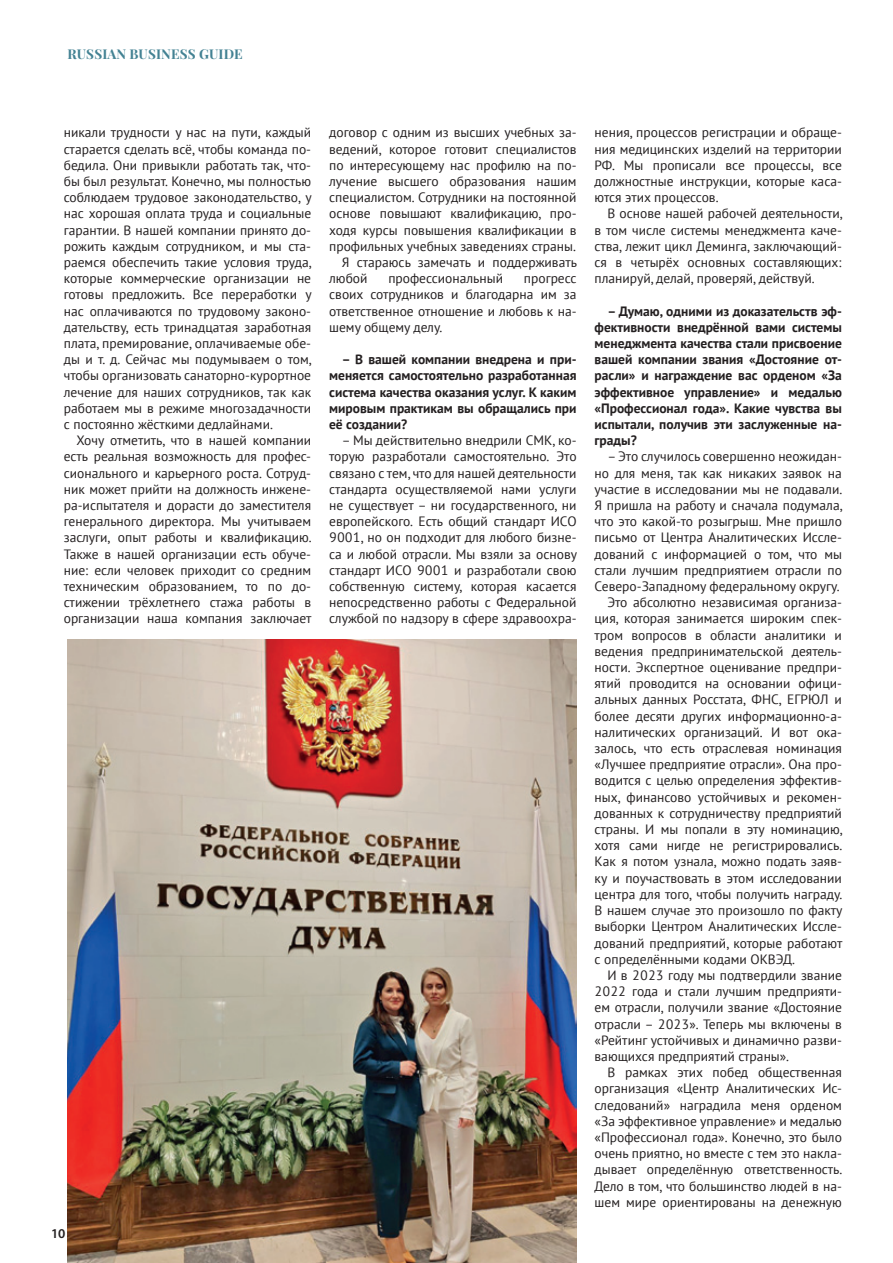
<style>
.page{position:relative;width:893px;height:1263px;background:#fff}
.page>*{position:absolute;margin:0;border:0;box-sizing:border-box;transform-origin:0 0}
.t1{font:13.5px/16.2px "PT Sans";color:#231f20;text-align:justify}
.t2{font:700 13.5px/16.2px "PT Sans";color:#231f20;text-align:justify}
.t3{font:700 13.5px "Playfair Display";letter-spacing:.01em;color:#438293}
.t4{font:600 13.5px "Myriad Pro";color:#231f20}
</style>
<div class="page">
<img style="left:68px;top:640px;width:508px;height:623px">
<p class="t3" style="left:67px;top:45px;width:177px">RUSSIAN BUSINESS GUIDE</p>
<p class="t1" style="left:64px;top:124px;width:249px">никали трудности у нас на пути, каждый старается сделать всё, чтобы команда по&shy;бедила. Они привыкли работать так, что&shy;бы был результат. Конечно, мы полностью соблюдаем трудовое законодательство, у нас хорошая оплата труда и социальные гарантии. В нашей компании принято до&shy;рожить каждым сотрудником, и мы ста&shy;раемся обеспечить такие условия труда, которые коммерческие организации не готовы предложить. Все переработки у нас оплачиваются по трудовому законо&shy;дательству, есть тринадцатая заработная плата, премирование, оплачиваемые обе&shy;ды и т. д. Сейчас мы подумываем о том, чтобы организовать санаторно-курортное лечение для наших сотрудников, так как работаем мы в режиме многозадачности с постоянно жёсткими дедлайнами.</p>
<p class="t1" style="left:64px;top:432px;width:249px;text-indent:13px">Хочу отметить, что в нашей компании есть реальная возможность для профес&shy;сионального и карьерного роста. Сотруд&shy;ник может прийти на должность инжене&shy;ра-испытателя и дорасти до заместителя генерального директора. Мы учитываем заслуги, опыт работы и квалификацию.<br>Также в нашей организации есть обуче&shy;ние: если человек приходит со средним техническим образованием, то по до&shy;стижении трёхлетнего стажа работы в организации наша компания заключает</p>
<p class="t1" style="left:329px;top:124px;width:249px">договор с одним из высших учебных за&shy;ведений, которое готовит специалистов по интересующему нас профилю на по&shy;лучение высшего образования нашим специалистом. Сотрудники на постоянной основе повышают квалификацию, про&shy;ходя курсы повышения квалификации в профильных учебных заведениях страны.</p>
<p class="t1" style="left:329px;top:254px;width:249px;text-indent:13px">Я стараюсь замечать и поддерживать любой</p>
<p class="t1" style="left:388px;top:270px;width:116px">профессиональный</p>
<p class="t1" style="left:329px;top:270px;width:249px;text-indent:195px">прогресс своих сотрудников и благодарна им за ответственное отношение и любовь к на&shy;шему общему делу.</p>
<p class="t2" style="left:329px;top:351px;width:249px;text-indent:13px">– В вашей компании внедрена и при&shy;меняется самостоятельно разработанная система качества оказания услуг. К каким мировым практикам вы обращались при её создании?</p>
<p class="t1" style="left:329px;top:432px;width:249px;text-indent:13px">– Мы действительно внедрили СМК, ко&shy;торую разработали самостоятельно. Это связано с тем, что для нашей деятельности стандарта осуществляемой нами услуги не существует – ни государственного, ни европейского. Есть общий стандарт ИСО 9001, но он подходит для любого бизне&shy;са и любой отрасли. Мы взяли за основу стандарт ИСО 9001 и разработали свою собственную систему, которая касается непосредственно работы с Федеральной службой по надзору в сфере здравоохра-</p>
<p class="t4" style="left:51px;top:1224px;width:16px">10</p>
<p class="t1" style="left:595px;top:124px;width:249px">нения, процессов регистрации и обраще&shy;ния медицинских изделий на территории РФ. Мы прописали все процессы, все должностные инструкции, которые каса&shy;ются этих процессов.</p>
<p class="t1" style="left:595px;top:205px;width:249px;text-indent:13px">В основе нашей рабочей деятельности, в том числе системы менеджмента каче&shy;ства, лежит цикл Деминга, заключающий&shy;ся в четырёх основных составляющих: планируй, делай, проверяй, действуй.</p>
<p class="t2" style="left:595px;top:302px;width:249px;text-indent:13px">– Думаю, одними из доказательств эф&shy;фективности внедрённой вами системы менеджмента качества стали присвоение вашей компании звания «Достояние от&shy;расли» и награждение вас орденом «За эффективное управление» и медалью «Профессионал года». Какие чувства вы испытали, получив эти заслуженные на&shy;грады?</p>
<p class="t1" style="left:595px;top:448px;width:249px;text-indent:13px">– Это случилось совершенно неожидан&shy;но для меня, так как никаких заявок на участие в исследовании мы не подавали.<br>Я пришла на работу и сначала подумала, что это какой-то розыгрыш. Мне пришло письмо от Центра Аналитических Иссле&shy;дований с информацией о том, что мы стали лучшим предприятием отрасли по Северо-Западному федеральному округу.</p>
<p class="t1" style="left:595px;top:594px;width:249px;text-indent:13px">Это абсолютно независимая организа&shy;ция, которая занимается широким спек&shy;тром вопросов в области аналитики и ведения предпринимательской деятель&shy;ности. Экспертное оценивание предпри&shy;ятий проводится на основании офици&shy;альных данных Росстата, ФНС, ЕГРЮЛ и более десяти других информационно-а&shy;налитических организаций. И вот ока&shy;залось, что есть отраслевая номинация «Лучшее предприятие отрасли». Она про&shy;водится с целью определения эффектив&shy;ных, финансово устойчивых и рекомен&shy;дованных к сотрудничеству предприятий страны. И мы попали в эту номинацию, хотя сами нигде не регистрировались.<br>Как я потом узнала, можно подать заяв&shy;ку и поучаствовать в этом исследовании центра для того, чтобы получить награду.<br>В нашем случае это произошло по факту выборки Центром Аналитических Иссле&shy;дований предприятий, которые работают с определёнными кодами ОКВЭД.</p>
<p class="t1" style="left:595px;top:967px;width:249px;text-indent:13px">И в 2023 году мы подтвердили звание 2022 года и стали лучшим предприяти&shy;ем отрасли, получили звание «Достояние отрасли – 2023». Теперь мы включены в «Рейтинг устойчивых и динамично разви&shy;вающихся предприятий страны».</p>
<p class="t1" style="left:595px;top:1064px;width:249px;text-indent:13px">В рамках этих побед общественная организация «Центр Аналитических Ис&shy;следований» наградила меня орденом «За эффективное управление» и медалью «Профессионал года». Конечно, это было очень приятно, но вместе с тем это накла&shy;дывает определённую ответственность.<br>Дело в том, что большинство людей в на&shy;шем мире ориентированы на денежную</p>
</div>
